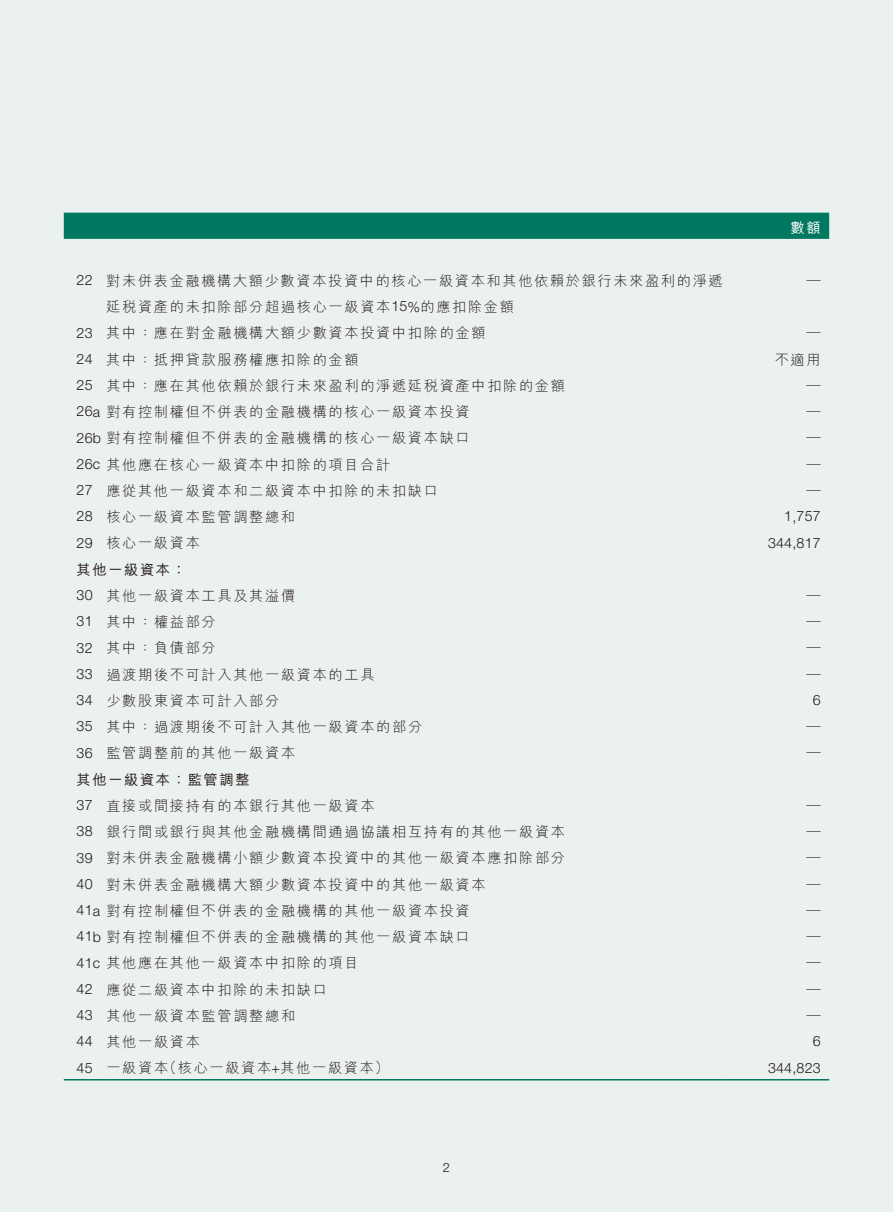
<style>
.page{position:relative;width:893px;height:1212px;background:#ebf1ef}
.page>*{position:absolute;margin:0;border:0;box-sizing:border-box;transform-origin:0 0}
.t1{font:300 14.25px/26.2px "M Hei HK";letter-spacing:.115em;color:#231916}
.t2{font:300 14.25px "Helvetica Neue";letter-spacing:.015em;color:#231916}
.t3{font:500 14.25px "M Hei HK";color:#fff}
.t4{font:300 12.75px "Helvetica Neue";color:#231916}
.s1{font-family:"Helvetica Neue"}
.s2{font-weight:500}
</style>
<div class="page">
<div style="left:64px;top:213px;width:765px;height:26px;background:#007960"></div>
<hr style="left:64px;top:1079px;width:42px;height:1px;background:#007960">
<hr style="left:106px;top:1079px;width:617px;height:1px;background:#007960">
<hr style="left:723px;top:1079px;width:106px;height:1px;background:#007960">
<p class="t3" style="left:791px;top:218px;width:32px">數額</p>
<p class="t1" style="left:106px;top:267px;width:618px;text-indent:-30px"><span class="s1">22</span> 對未併表金融機構大額少數資本投資中的核心一級資本和其他依賴於銀行未來盈利的淨遞延稅資產的未扣除部分超過核心一級資本<span class="s1">15%</span>的應扣除金額</p>
<p class="t1" style="left:806px;top:267px;width:16px">—</p>
<p class="t1" style="left:77px;top:319px;width:411px"><span class="s1">23</span> 其中：應在對金融機構大額少數資本投資中扣除的金額</p>
<p class="t1" style="left:806px;top:319px;width:16px">—</p>
<p class="t1" style="left:77px;top:346px;width:284px"><span class="s1">24</span> 其中：抵押貸款服務權應扣除的金額</p>
<p class="t1" style="left:775px;top:346px;width:47px">不適用</p>
<p class="t1" style="left:77px;top:372px;width:490px"><span class="s1">25</span> 其中：應在其他依賴於銀行未來盈利的淨遞延稅資產中扣除的金額</p>
<p class="t1" style="left:806px;top:372px;width:16px">—</p>
<p class="t1" style="left:77px;top:398px;width:395px"><span class="s1">26a</span> 對有控制權但不併表的金融機構的核心一級資本投資</p>
<p class="t1" style="left:806px;top:398px;width:16px">—</p>
<p class="t1" style="left:77px;top:424px;width:395px"><span class="s1">26b</span> 對有控制權但不併表的金融機構的核心一級資本缺口</p>
<p class="t1" style="left:806px;top:424px;width:16px">—</p>
<p class="t1" style="left:77px;top:451px;width:315px"><span class="s1">26c</span> 其他應在核心一級資本中扣除的項目合計</p>
<p class="t1" style="left:806px;top:451px;width:16px">—</p>
<p class="t1" style="left:77px;top:477px;width:363px"><span class="s1">27</span> 應從其他一級資本和二級資本中扣除的未扣缺口</p>
<p class="t1" style="left:806px;top:477px;width:16px">—</p>
<p class="t1" style="left:77px;top:503px;width:220px"><span class="s1">28</span> 核心一級資本監管調整總和</p>
<p class="t2" style="left:784px;top:508px;width:38px">1,757</p>
<p class="t1" style="left:77px;top:529px;width:125px"><span class="s1">29</span> 核心一級資本</p>
<p class="t2" style="left:768px;top:534px;width:54px">344,817</p>
<p class="t1" style="left:77px;top:556px;width:220px"><span class="s2">其他一級資本：<br></span><span class="s1">30</span> 其他一級資本工具及其溢價</p>
<p class="t1" style="left:806px;top:582px;width:16px">—</p>
<p class="t1" style="left:77px;top:608px;width:141px"><span class="s1">31</span> 其中：權益部分</p>
<p class="t1" style="left:806px;top:608px;width:16px">—</p>
<p class="t1" style="left:77px;top:634px;width:141px"><span class="s1">32</span> 其中：負債部分</p>
<p class="t1" style="left:806px;top:634px;width:16px">—</p>
<p class="t1" style="left:77px;top:661px;width:300px"><span class="s1">33</span> 過渡期後不可計入其他一級資本的工具</p>
<p class="t1" style="left:806px;top:661px;width:16px">—</p>
<p class="t1" style="left:77px;top:687px;width:204px"><span class="s1">34</span> 少數股東資本可計入部分</p>
<p class="t2" style="left:813px;top:691px;width:9px">6</p>
<p class="t1" style="left:77px;top:713px;width:347px"><span class="s1">35</span> 其中：過渡期後不可計入其他一級資本的部分</p>
<p class="t1" style="left:806px;top:713px;width:16px">—</p>
<p class="t1" style="left:77px;top:739px;width:220px"><span class="s1">36</span> 監管調整前的其他一級資本</p>
<p class="t1" style="left:806px;top:739px;width:16px">—</p>
<p class="t1" style="left:77px;top:766px;width:300px"><span class="s2">其他一級資本：監管調整<br></span><span class="s1">37</span> 直接或間接持有的本銀行其他一級資本</p>
<p class="t1" style="left:806px;top:792px;width:16px">—</p>
<p class="t1" style="left:77px;top:818px;width:490px"><span class="s1">38</span> 銀行間或銀行與其他金融機構間通過協議相互持有的其他一級資本</p>
<p class="t1" style="left:806px;top:818px;width:16px">—</p>
<p class="t1" style="left:77px;top:844px;width:490px"><span class="s1">39</span> 對未併表金融機構小額少數資本投資中的其他一級資本應扣除部分</p>
<p class="t1" style="left:806px;top:844px;width:16px">—</p>
<p class="t1" style="left:77px;top:871px;width:411px"><span class="s1">40</span> 對未併表金融機構大額少數資本投資中的其他一級資本</p>
<p class="t1" style="left:806px;top:871px;width:16px">—</p>
<p class="t1" style="left:77px;top:897px;width:395px"><span class="s1">41a</span> 對有控制權但不併表的金融機構的其他一級資本投資</p>
<p class="t1" style="left:806px;top:897px;width:16px">—</p>
<p class="t1" style="left:77px;top:923px;width:395px"><span class="s1">41b</span> 對有控制權但不併表的金融機構的其他一級資本缺口</p>
<p class="t1" style="left:806px;top:923px;width:16px">—</p>
<p class="t1" style="left:77px;top:949px;width:284px"><span class="s1">41c</span> 其他應在其他一級資本中扣除的項目</p>
<p class="t1" style="left:806px;top:949px;width:16px">—</p>
<p class="t1" style="left:77px;top:976px;width:252px"><span class="s1">42</span> 應從二級資本中扣除的未扣缺口</p>
<p class="t1" style="left:806px;top:976px;width:16px">—</p>
<p class="t1" style="left:77px;top:1002px;width:220px"><span class="s1">43</span> 其他一級資本監管調整總和</p>
<p class="t1" style="left:806px;top:1002px;width:16px">—</p>
<p class="t1" style="left:77px;top:1028px;width:125px"><span class="s1">44</span> 其他一級資本</p>
<p class="t2" style="left:813px;top:1032px;width:9px">6</p>
<p class="t1" style="left:77px;top:1054px;width:314px"><span class="s1">45</span> 一級資本（核心一級資本<span class="s1">+</span>其他一級資本）</p>
<p class="t2" style="left:768px;top:1059px;width:54px">344,823</p>
<p class="t4" style="left:443px;top:1159px;width:9px">2</p>
</div>
